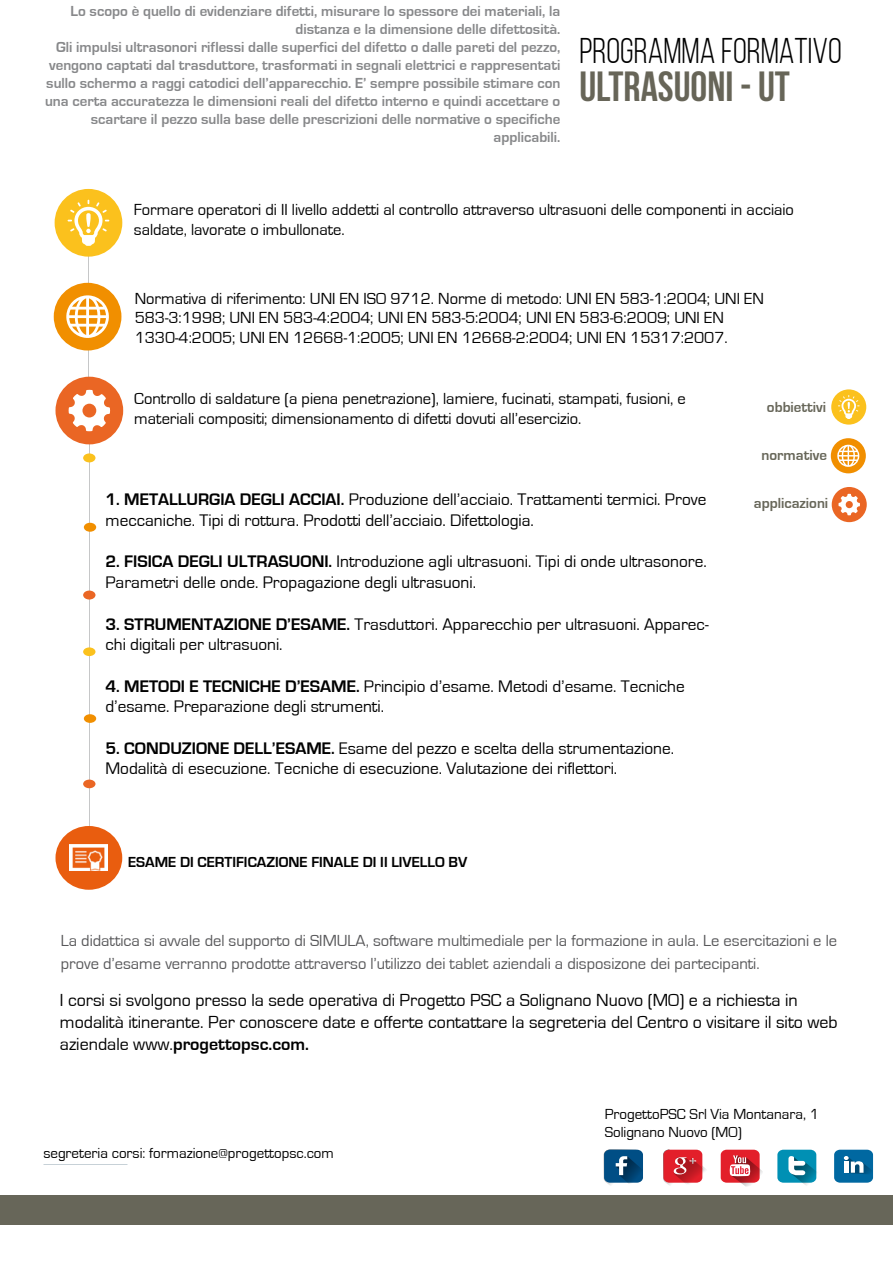
<style>
.page{position:relative;width:893px;height:1263px;background:#fff}
.page>*{position:absolute;margin:0;border:0;box-sizing:border-box;transform-origin:0 0}
.t1{font:700 42px "Bebas Neue";color:#676558}
.t2{font:35.7px "Bebas Neue";color:#000}
.t3{font:18px/21.6px "Eurostile";color:#000}
.t4{font:17.25px/20.7px "Eurostile";color:#000}
.t5{font:16.5px/19.8px "Eurostile";color:#000}
.t6{font:16.5px/22.5px "Eurostile";color:#58585a}
.t7{font:700 15px/18px "Eurostile";color:#87888a;text-align:right}
.t8{font:15px/18px "Eurostile";color:#000}
.t9{font:700 15px "Eurostile";color:#000}
.t10{font:700 15px "Eurostile";color:#676659}
.s1{font-weight:700}
</style>
<div class="page">
<div style="left:0;top:1195px;width:893px;height:29px;background:#676659"></div>
<div style="left:831px;top:438px;width:35px;height:35px;background:#f18f00;border-radius:50%"></div>
<svg style="left:837px;top:445px;width:22px;height:22px"></svg>
<div style="left:832px;top:487px;width:35px;height:35px;background:#ea6624;border-radius:50%"></div>
<svg style="left:838px;top:494px;width:22px;height:21px"></svg>
<div style="left:831px;top:389px;width:35px;height:36px;background:#fbc11d;border-radius:50%"></div>
<svg style="left:838px;top:395px;width:21px;height:24px"></svg>
<hr style="left:89px;top:444px;width:1px;height:195px;background:#c6c7c8">
<div style="left:83px;top:453px;width:12px;height:9px;background:#fbc11d;border-radius:50%"></div>
<div style="left:84px;top:523px;width:12px;height:9px;background:#f18f00;border-radius:50%"></div>
<div style="left:83px;top:591px;width:12px;height:8px;background:#ea6624;border-radius:50%"></div>
<hr style="left:88px;top:224px;width:1px;height:214px;background:#c6c7c8">
<div style="left:54px;top:283px;width:67px;height:67px;background:#f18f00;border-radius:50%"></div>
<svg style="left:66px;top:295px;width:43px;height:43px"></svg>
<div style="left:55px;top:377px;width:68px;height:67px;background:#ea6624;border-radius:50%"></div>
<svg style="left:69px;top:390px;width:41px;height:41px"></svg>
<div style="left:55px;top:189px;width:67px;height:68px;background:#fbc11d;border-radius:50%"></div>
<svg style="left:68px;top:200px;width:41px;height:46px"></svg>
<hr style="left:89px;top:639px;width:1px;height:187px;background:#c6c7c8">
<div style="left:83px;top:647px;width:12px;height:9px;background:#fbc11d;border-radius:50%"></div>
<div style="left:84px;top:714px;width:12px;height:9px;background:#f18f00;border-radius:50%"></div>
<div style="left:83px;top:780px;width:12px;height:8px;background:#ea6624;border-radius:50%"></div>
<div style="left:721px;top:1150px;width:39px;height:33px;background:#e31f2a;border-radius:6px"></div>
<div style="left:777px;top:1150px;width:39px;height:33px;background:#0090b4;border-radius:6px"></div>
<div style="left:834px;top:1150px;width:39px;height:33px;background:#0068a1;border-radius:6px"></div>
<svg style="left:788px;top:1156px;width:29px;height:29px"></svg>
<svg style="left:730px;top:1155px;width:33px;height:31px"></svg>
<svg style="left:844px;top:1156px;width:30px;height:19px"></svg>
<svg style="left:604px;top:1149px;width:39px;height:37px"></svg>
<svg style="left:663px;top:1149px;width:43px;height:37px"></svg>
<div style="left:55px;top:826px;width:67px;height:64px;background:#e95d0f;border-radius:50%"></div>
<img style="left:69px;top:845px;width:39px;height:25px">
<p class="t7" style="left:45px;top:2px;width:517px">Lo scopo è quello di evidenziare difetti, misurare lo spessore dei materiali, la distanza e la dimensione delle difettosità.<br>Gli impulsi ultrasonori riflessi dalle superfici del difetto o dalle pareti del pezzo, vengono captati dal trasduttore, trasformati in segnali elettrici e rappresentati sullo schermo a raggi catodici dell’apparecchio. E’ sempre possibile stimare con una certa accuratezza le dimensioni reali del difetto interno e quindi accettare o scartare il pezzo sulla base delle prescrizioni delle normative o specifiche applicabili.</p>
<h2 class="t2" style="left:579px;top:32px;width:264px">PROGRAMMA FORMATIVO</h2>
<h1 class="t1" style="left:579px;top:63px;width:212px">ULTRASUONI - UT</h1>
<p class="t5" style="left:134px;top:200px;width:662px">Formare operatori di II livello addetti al controllo attraverso ultrasuoni delle componenti in acciaio saldate, lavorate o imbullonate.</p>
<p class="t5" style="left:135px;top:289px;width:631px">Normativa di riferimento: UNI EN ISO 9712. Norme di metodo: UNI EN 583-1:2004; UNI EN<br>583-3:1998; UNI EN 583-4:2004; UNI EN 583-5:2004; UNI EN 583-6:2009; UNI EN<br>1330-4:2005; UNI EN 12668-1:2005; UNI EN 12668-2:2004; UNI EN 15317:2007.</p>
<p class="t5" style="left:134px;top:389px;width:553px">Controllo di saldature (a piena penetrazione), lamiere, fucinati, stampati, fusioni, e materiali compositi; dimensionamento di difetti dovuti all’esercizio.</p>
<p class="t4" style="left:105px;top:490px;width:602px"><span class="s1">1. METALLURGIA DEGLI ACCIAI.</span> Produzione dell’acciaio. Trattamenti termici. Prove meccaniche. Tipi di rottura. Prodotti dell’acciaio. Difettologia.</p>
<p class="t4" style="left:105px;top:552px;width:603px"><span class="s1">2. FISICA DEGLI ULTRASUONI.</span> Introduzione agli ultrasuoni. Tipi di onde ultrasonore.<br>Parametri delle onde. Propagazione degli ultrasuoni.</p>
<p class="t4" style="left:105px;top:614px;width:605px"><span class="s1">3. STRUMENTAZIONE D’ESAME.</span> Trasduttori. Apparecchio per ultrasuoni. Apparec&shy;chi digitali per ultrasuoni.</p>
<p class="t4" style="left:105px;top:676px;width:581px"><span class="s1">4. METODI E TECNICHE D’ESAME.</span> Principio d’esame. Metodi d’esame. Tecniche d’esame. Preparazione degli strumenti.</p>
<p class="t4" style="left:105px;top:738px;width:570px"><span class="s1">5. CONDUZIONE DELL’ESAME.</span> Esame del pezzo e scelta della strumentazione.<br>Modalità di esecuzione. Tecniche di esecuzione. Valutazione dei riflettori.</p>
<p class="t9" style="left:128px;top:854px;width:341px">ESAME DI CERTIFICAZIONE FINALE DI II LIVELLO BV</p>
<p class="t10" style="left:767px;top:399px;width:61px">obbiettivi</p>
<p class="t10" style="left:762px;top:446px;width:67px">normative</p>
<p class="t10" style="left:754px;top:495px;width:76px">applicazioni</p>
<p class="t6" style="left:61px;top:930px;width:778px">La didattica si avvale del supporto di SIMULA, software multimediale per la formazione in aula. Le esercitazioni e le prove d’esame verranno prodotte attraverso l’utilizzo dei tablet aziendali a disposizone dei partecipanti.</p>
<p class="t3" style="left:60px;top:990px;width:779px">I corsi si svolgono presso la sede operativa di Progetto PSC a Solignano Nuovo (MO) e a richiesta in modalità itinerante. Per conoscere date e offerte contattare la segreteria del Centro o visitare il sito web aziendale www.<span class="s1">progettopsc.com.</span></p>
<p class="t8" style="left:43px;top:1144px;width:292px">segreteria corsi: formazione@progettopsc.com</p>
<p class="t8" style="left:605px;top:1105px;width:216px">ProgettoPSC Srl Via Montanara, 1<br>Solignano Nuovo (MO)</p>
</div>
